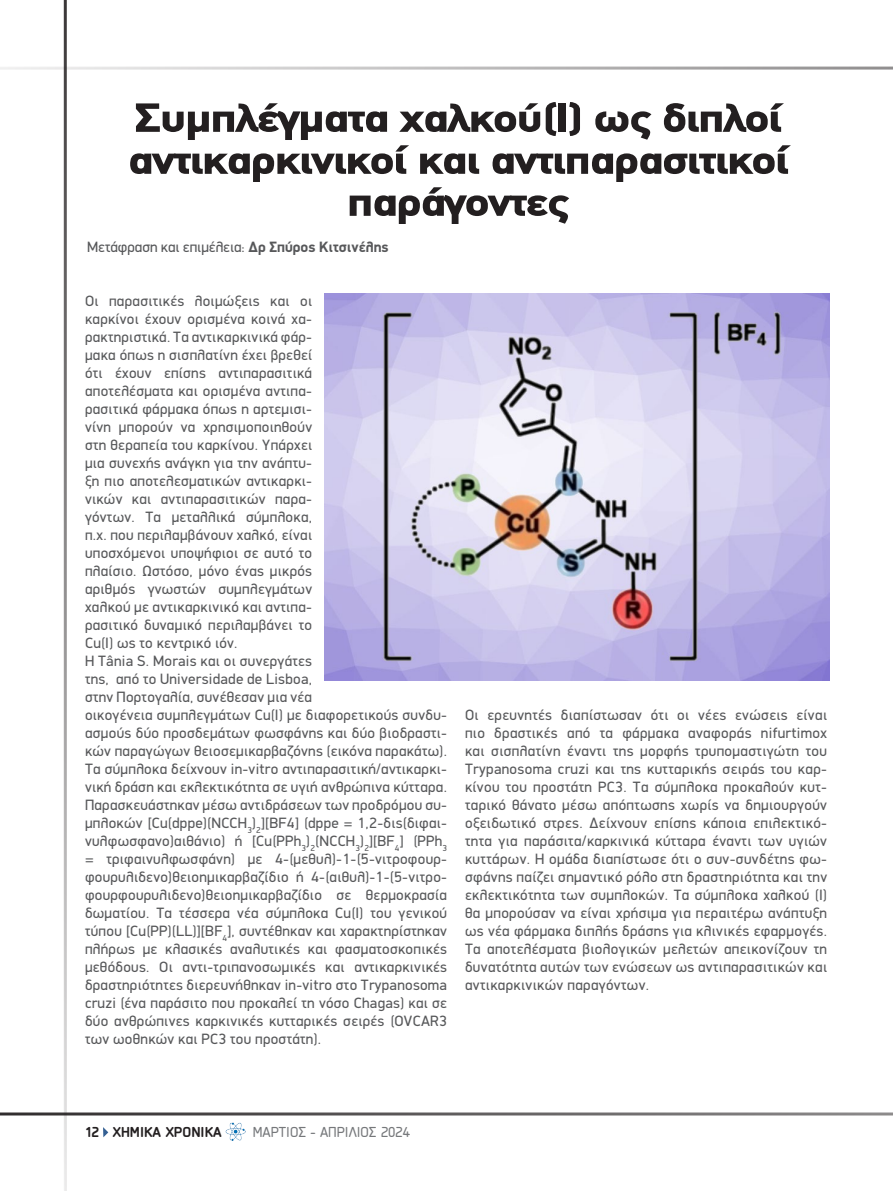
<style>
.page{position:relative;width:893px;height:1191px;background:#fff}
.page>*{position:absolute;margin:0;border:0;box-sizing:border-box;transform-origin:0 0}
.t1{font:900 40.8px/42px "PF Din Text";letter-spacing:-.03em;color:#231f20;text-align:center;scale:1.25 1}
.t2{font:15px/18px "PF Din Display";letter-spacing:.02em;color:#57585a}
.t3{font:15px "PF Din Display";color:#57585a}
.t4{font:15px "PF Isotext Pro";color:#76787b}
.t5{font:700 15px "PF Isotext Pro";color:#231f20}
.s1{font-weight:700}
</style>
<div class="page">
<svg style="left:103px;top:1127px;width:5px;height:10px"></svg>
<hr style="left:0;top:67px;width:893px;height:3px;background:#231f20">
<hr style="left:0;top:1112px;width:893px;height:3px;background:#231f20">
<hr style="left:64px;top:0;width:3px;height:1191px;background:#231f20">
<img style="left:225px;top:1122px;width:21px;height:19px">
<img style="left:325px;top:294px;width:504px;height:386px">
<h1 class="t1" style="left:128px;top:96px;width:530px">Συμπλέγματα χαλκού(Ι) ως διπλοί αντικαρκινικοί και αντιπαρασιτικοί παράγοντες</h1>
<p class="t3" style="left:87px;top:238px;width:303px">Μετάφραση και επιμέλεια: <span class="s1">Δρ Σπύρος Κιτσινέλης</span></p>
<p class="t2" style="left:85px;top:292px;width:364px">Οι παρασιτικές λοιμώξεις και οι<br>καρκίνοι έχουν ορισμένα κοινά χα-<br>ρακτηριστικά. Τα αντικαρκινικά φάρ-<br>μακα όπως η σισπλατίνη έχει βρεθεί<br>ότι έχουν επίσης αντιπαρασιτικά<br>αποτελέσματα και ορισμένα αντιπα-<br>ρασιτικά φάρμακα όπως η αρτεμισι-<br>νίνη μπορούν να χρησιμοποιηθούν<br>στη θεραπεία του καρκίνου. Υπάρχει<br>μια συνεχής ανάγκη για την ανάπτυ-<br>ξη πιο αποτελεσματικών αντικαρκι-<br>νικών και αντιπαρασιτικών παρα-<br>γόντων. Τα μεταλλικά σύμπλοκα,<br>π.χ. που περιλαμβάνουν χαλκό, είναι<br>υποσχόμενοι υποψήφιοι σε αυτό το<br>πλαίσιο. Ωστόσο, μόνο ένας μικρός<br>αριθμός γνωστών συμπλεγμάτων<br>χαλκού με αντικαρκινικό και αντιπα-<br>ρασιτικό δυναμικό περιλαμβάνει το<br>Cu(I) ως το κεντρικό ιόν.<br>Η Tânia S. Morais και οι συνεργάτες<br>της, από το Universidade de Lisboa,<br>στην Πορτογαλία, συνέθεσαν μια νέα<br>οικογένεια συμπλεγμάτων Cu(I) με διαφορετικούς συνδυ&shy;ασμούς δύο προσδεμάτων φωσφάνης και δύο βιοδραστι&shy;κών παραγώγων θειοσεμικαρβαζόνης (εικόνα παρακάτω).<br>Τα σύμπλοκα δείχνουν in-vitro αντιπαρασιτική/αντικαρκι&shy;νική δράση και εκλεκτικότητα σε υγιή ανθρώπινα κύτταρα.<br>Παρασκευάστηκαν μέσω αντιδράσεων των προδρόμου συ&shy;μπλοκών [Cu(dppe)(NCCH<sub>3</sub>)<sub>2</sub>][BF4] (dppe = 1,2-δις(διφαι&shy;νυλφωσφανο)αιθάνιο) ή [Cu(PPh<sub>3</sub>)<sub>2</sub>(NCCH<sub>3</sub>)<sub>2</sub>][BF<sub>4</sub>] (PPh<sub>3 </sub>= τριφαινυλφωσφάνη) με 4-(μεθυλ)-1-(5-νιτροφουρ&shy;φουρυλιδενο)θειοημικαρβαζίδιο ή 4-(αιθυλ)-1-(5-νιτρο&shy;φουρφουρυλιδενο)θειοημικαρβαζίδιο σε θερμοκρασία δωματίου. Τα τέσσερα νέα σύμπλοκα Cu(I) του γενικού τύπου [Cu(PP)(LL)][BF<sub>4</sub>], συντέθηκαν και χαρακτηρίστηκαν πλήρως με κλασικές αναλυτικές και φασματοσκοπικές μεθόδους. Οι αντι-τριπανοσωμικές και αντικαρκινικές δραστηριότητες διερευνήθηκαν in-vitro στο Trypanosoma cruzi (ένα παράσιτο που προκαλεί τη νόσο Chagas) και σε δύο ανθρώπινες καρκινικές κυτταρικές σειρές (OVCAR3 των ωοθηκών και PC3 του προστάτη).</p>
<p class="t2" style="left:465px;top:706px;width:364px;text-align:justify">Οι ερευνητές διαπίστωσαν ότι οι νέες ενώσεις είναι πιο δραστικές από τα φάρμακα αναφοράς nifurtimox και σισπλατίνη έναντι της μορφής τρυπομαστιγώτη του Trypanosoma cruzi και της κυτταρικής σειράς του καρ&shy;κίνου του προστάτη PC3. Τα σύμπλοκα προκαλούν κυτ&shy;ταρικό θάνατο μέσω απόπτωσης χωρίς να δημιουργούν οξειδωτικό στρες. Δείχνουν επίσης κάποια επιλεκτικό&shy;τητα για παράσιτα/καρκινικά κύτταρα έναντι των υγιών κυττάρων. Η ομάδα διαπίστωσε ότι ο συν-συνδέτης φω&shy;σφάνης παίζει σημαντικό ρόλο στη δραστηριότητα και την εκλεκτικότητα των συμπλοκών. Τα σύμπλοκα χαλκού (Ι) θα μπορούσαν να είναι χρήσιμα για περαιτέρω ανάπτυξη ως νέα φάρμακα διπλής δράσης για κλινικές εφαρμογές.<br>Τα αποτελέσματα βιολογικών μελετών απεικονίζουν τη δυνατότητα αυτών των ενώσεων ως αντιπαρασιτικών και αντικαρκινικών παραγόντων.</p>
<p class="t5" style="left:85px;top:1123px;width:138px">12 ΧΗΜΙΚΑ ΧΡΟΝΙΚΑ</p>
<p class="t4" style="left:253px;top:1123px;width:159px">ΜΑΡΤΙΟΣ - ΑΠΡΙΛΙΟΣ 2024</p>
</div>
